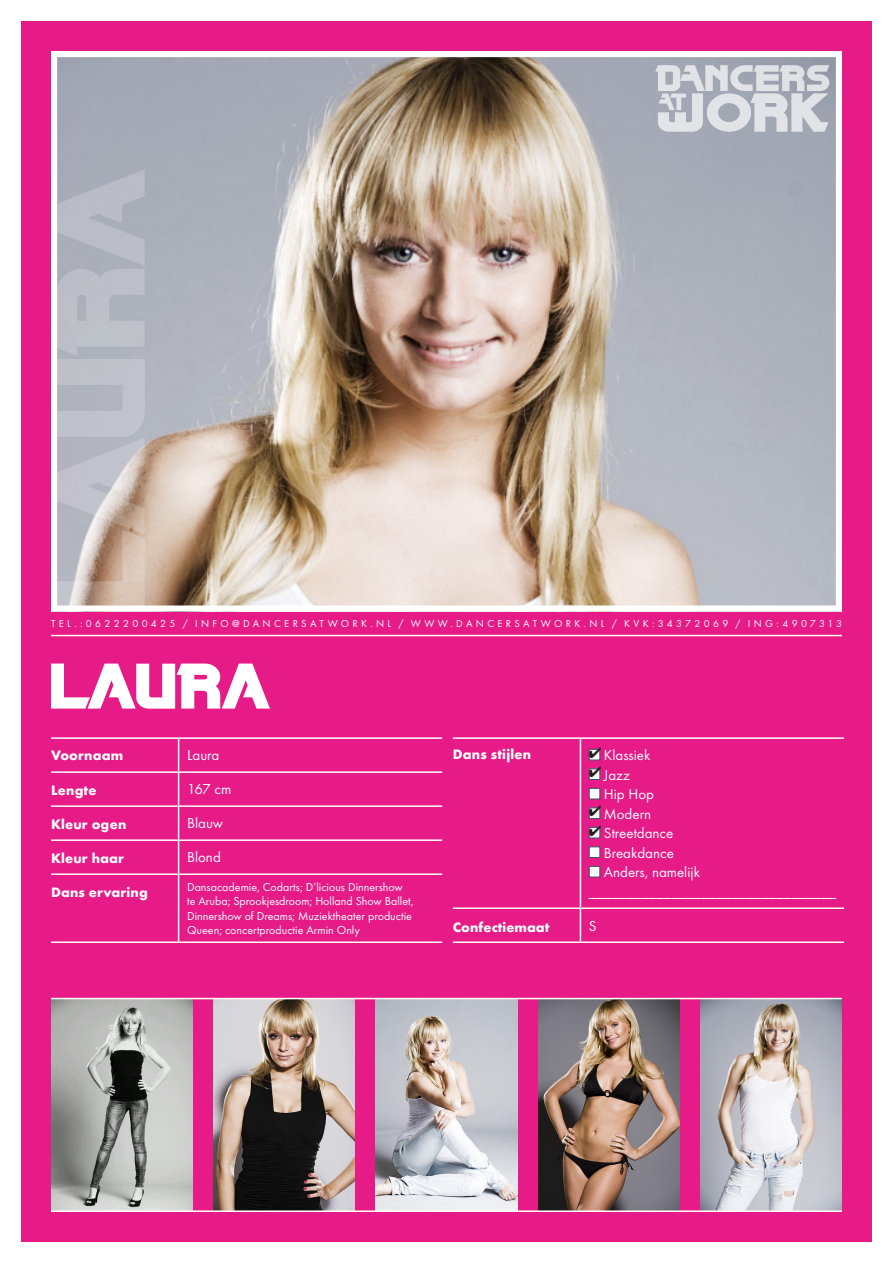
<style>
.page{position:relative;width:893px;height:1263px;background:#fff}
.page>*{position:absolute;margin:0;border:0;box-sizing:border-box;transform-origin:0 0}
.t1{font:75px "Blade";color:#fff}
._01_Info_danser{font:15px "Futura T";color:#fff}
.t2{font:700 14.25px "Futura T";letter-spacing:.01em;color:#fff}
._01_Info_danser-2{font:12px/14.4px "Futura T";color:#fff}
.t3{font:10.5px "Futura T";letter-spacing:.32em;color:#fff}
</style>
<div class="page">
<div style="left:21px;top:21px;width:851px;height:1221px;background:#e71b87"></div>
<hr style="left:51px;top:737px;width:128px;height:2px;background:#fff">
<hr style="left:179px;top:737px;width:263px;height:2px;background:#fff">
<hr style="left:178px;top:739px;width:1px;height:32px;background:#fff">
<hr style="left:51px;top:771px;width:128px;height:2px;background:#fff">
<hr style="left:179px;top:771px;width:263px;height:2px;background:#fff">
<hr style="left:178px;top:773px;width:1px;height:32px;background:#fff">
<hr style="left:51px;top:805px;width:128px;height:2px;background:#fff">
<hr style="left:179px;top:805px;width:263px;height:2px;background:#fff">
<hr style="left:178px;top:807px;width:1px;height:32px;background:#fff">
<hr style="left:51px;top:839px;width:128px;height:2px;background:#fff">
<hr style="left:179px;top:839px;width:263px;height:2px;background:#fff">
<hr style="left:178px;top:841px;width:1px;height:32px;background:#fff">
<hr style="left:51px;top:873px;width:128px;height:2px;background:#fff">
<hr style="left:179px;top:873px;width:263px;height:2px;background:#fff">
<hr style="left:178px;top:875px;width:1px;height:33px;background:#fff">
<hr style="left:178px;top:908px;width:1px;height:33px;background:#fff">
<hr style="left:51px;top:941px;width:128px;height:2px;background:#fff">
<hr style="left:179px;top:941px;width:263px;height:2px;background:#fff">
<hr style="left:453px;top:737px;width:127px;height:2px;background:#fff">
<hr style="left:580px;top:737px;width:264px;height:2px;background:#fff">
<hr style="left:580px;top:739px;width:1px;height:168px;background:#fff">
<hr style="left:453px;top:907px;width:127px;height:2px;background:#fff">
<hr style="left:580px;top:907px;width:264px;height:2px;background:#fff">
<hr style="left:580px;top:909px;width:1px;height:32px;background:#fff">
<hr style="left:453px;top:941px;width:127px;height:2px;background:#fff">
<hr style="left:580px;top:941px;width:264px;height:2px;background:#fff">
<svg style="left:589px;top:758px;width:11px;height:2px"></svg>
<svg style="left:589px;top:778px;width:11px;height:2px"></svg>
<div style="left:589px;top:788px;width:11px;height:11px;background:#fff;border:1px solid #3d556c"></div>
<svg style="left:589px;top:817px;width:11px;height:2px"></svg>
<svg style="left:589px;top:836px;width:11px;height:2px"></svg>
<div style="left:589px;top:847px;width:11px;height:11px;background:#fff;border:1px solid #3d556c"></div>
<div style="left:589px;top:866px;width:11px;height:11px;background:#fff;border:1px solid #3d556c"></div>
<img style="left:58px;top:58px;width:777px;height:547px">
<div style="left:51px;top:51px;width:791px;height:561px;border:6px solid #fff"></div>
<img style="left:51px;top:999px;width:141px;height:211px">
<img style="left:701px;top:999px;width:141px;height:211px">
<img style="left:376px;top:999px;width:141px;height:211px">
<img style="left:538px;top:999px;width:141px;height:211px">
<img style="left:213px;top:999px;width:142px;height:211px">
<hr style="left:51px;top:998px;width:791px;height:1px;background:#fff">
<hr style="left:51px;top:1210px;width:791px;height:2px;background:#fff">
<hr style="left:51px;top:635px;width:791px;height:1px;background:#fff">
<svg style="left:655px;top:65px;width:174px;height:67px;background:#c7cad1"></svg>
<svg style="left:589px;top:748px;width:12px;height:10px"></svg>
<svg style="left:589px;top:768px;width:12px;height:10px"></svg>
<svg style="left:589px;top:807px;width:12px;height:10px"></svg>
<svg style="left:589px;top:826px;width:12px;height:10px"></svg>
<p class="t3" style="left:51px;top:618px;width:792px">TEL.:0622200425 / INFO@DANCERSATWORK.NL / WWW.DANCERSATWORK.NL / KVK:34372069 / ING:4907313</p>
<p class="t1" style="left:51px;top:648px;width:221px">LAURA</p>
<p class="t2" style="left:51px;top:747px;width:74px">Voornaam</p>
<p class="t2" style="left:51px;top:781px;width:47px">Lengte</p>
<p class="t2" style="left:51px;top:815px;width:77px">Kleur ogen</p>
<p class="t2" style="left:51px;top:849px;width:74px">Kleur haar</p>
<p class="t2" style="left:51px;top:884px;width:98px">Dans ervaring</p>
<p class="_01_Info_danser" style="left:187px;top:746px;width:34px">Laura</p>
<p class="_01_Info_danser" style="left:187px;top:780px;width:46px">167 cm</p>
<p class="_01_Info_danser" style="left:187px;top:814px;width:38px">Blauw</p>
<p class="_01_Info_danser" style="left:187px;top:848px;width:35px">Blond</p>
<p class="_01_Info_danser-2" style="left:187px;top:880px;width:228px">Dansacademie, Codarts; D’licious Dinnershow te Aruba; Sprookjesdroom; Holland Show Ballet, Dinnershow of Dreams; Muziektheater productie Queen; concertproductie Armin Only</p>
<p class="t2" style="left:453px;top:746px;width:80px">Dans stijlen</p>
<p class="_01_Info_danser" style="left:604px;top:746px;width:48px">Klassiek</p>
<p class="_01_Info_danser" style="left:604px;top:766px;width:28px">Jazz</p>
<p class="_01_Info_danser" style="left:604px;top:785px;width:52px">Hip Hop</p>
<p class="_01_Info_danser" style="left:604px;top:805px;width:49px">Modern</p>
<p class="_01_Info_danser" style="left:604px;top:824px;width:71px">Streetdance</p>
<p class="_01_Info_danser" style="left:604px;top:844px;width:72px">Breakdance</p>
<p class="_01_Info_danser" style="left:604px;top:863px;width:98px">Anders, namelijk</p>
<p class="_01_Info_danser" style="left:589px;top:883px;width:249px">_________________________________</p>
<p class="t2" style="left:453px;top:919px;width:98px">Confectiemaat</p>
<p class="_01_Info_danser" style="left:589px;top:917px;width:9px">S</p>
</div>
